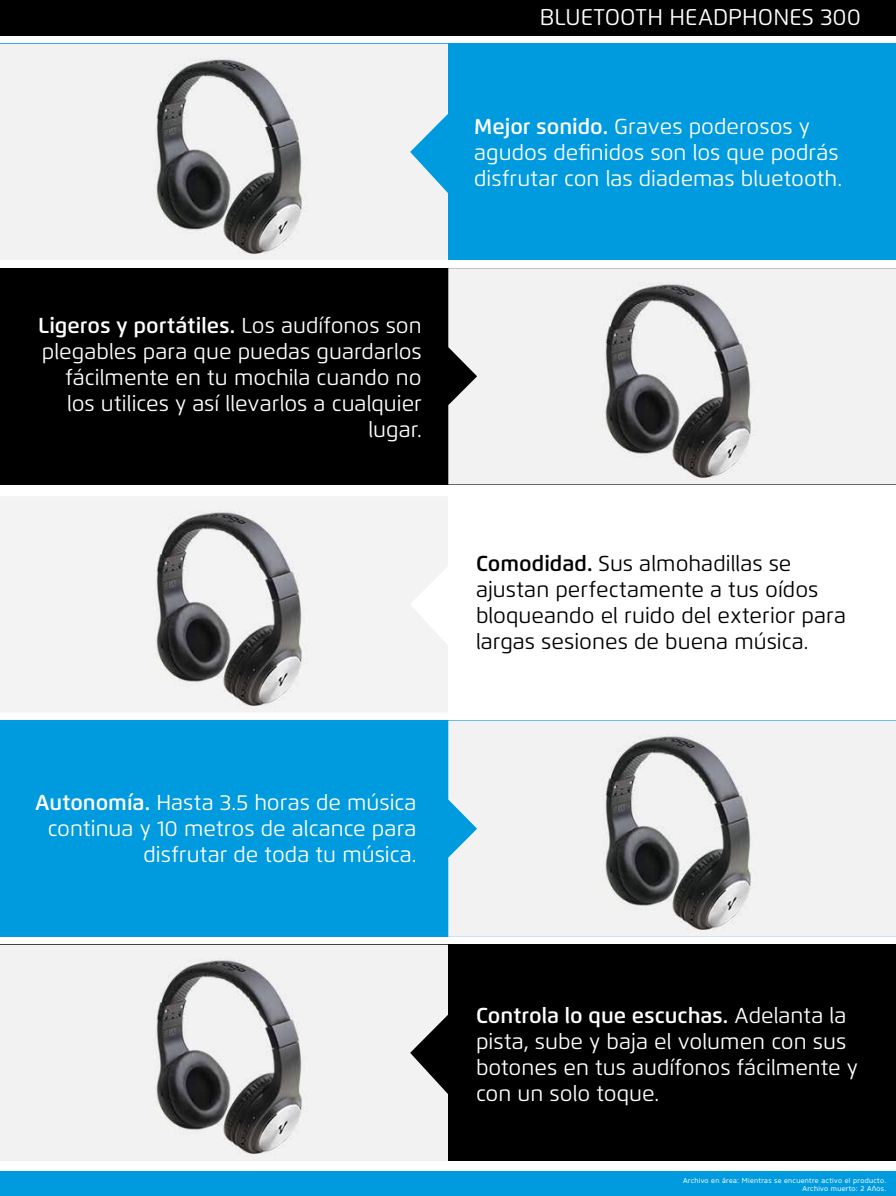
<style>
.page{position:relative;width:896px;height:1196px;background:#fff}
.page>*{position:absolute;margin:0;border:0;box-sizing:border-box;transform-origin:0 0}
.t1{font:22.75px "Flexo";color:#fff}
.t2{font:21.61px/25.9px "Flexo";color:#fff}
.t3{font:21.61px/25.9px "Flexo";color:#000}
.t4{font:7px/7.9px "Core Sans N45";letter-spacing:.04em;color:#fff;text-align:right}
.s1{font-weight:600}
</style>
<div class="page">
<div style="left:0;top:268px;width:895px;height:216px;background:#000"></div>
<div style="left:0;top:720px;width:896px;height:216px;background:#009bde"></div>
<div style="left:0;top:44px;width:896px;height:216px;background:#009bde"></div>
<div style="left:0;top:944px;width:896px;height:216px;background:#000"></div>
<div style="left:0;top:1170px;width:896px;height:25px;background:#009bde"></div>
<img style="left:0;top:44px;width:448px;height:216px">
<img style="left:0;top:497px;width:448px;height:215px">
<img style="left:0;top:944px;width:448px;height:216px">
<img style="left:448px;top:268px;width:448px;height:216px">
<img style="left:448px;top:720px;width:448px;height:216px">
<div style="left:0;top:0;width:896px;height:35px;background:#000"></div>
<p class="t2" style="left:38px;top:312px;width:385px;text-align:right"><span class="s1">Ligeros y portátiles.</span> Los audífonos son plegables para que puedas guardarlos fácilmente en tu mochila cuando no los utilices y así llevarlos a cualquier lugar.</p>
<p class="t1" style="left:540px;top:3px;width:323px">BLUETOOTH HEADPHONES 300</p>
<p class="t2" style="left:474px;top:114px;width:369px"><span class="s1">Mejor sonido.</span> Graves poderosos y agudos definidos son los que podrás disfrutar con las diademas bluetooth.</p>
<p class="t3" style="left:476px;top:550px;width:372px"><span class="s1">Comodidad.</span> Sus almohadillas se ajustan perfectamente a tus oídos bloqueando el ruido del exterior para largas sesiones de buena música.</p>
<p class="t2" style="left:35px;top:789px;width:383px;text-align:right"><span class="s1">Autonomía.</span> Hasta 3.5 horas de música continua y 10 metros de alcance para disfrutar de toda tu música.</p>
<p class="t2" style="left:476px;top:1002px;width:384px"><span class="s1">Controla lo que escuchas.</span> Adelanta la pista, sube y baja el volumen con sus botones en tus audífonos fácilmente y con un solo toque.</p>
<p class="t4" style="left:683px;top:1176px;width:205px">Archivo en área: Mientras se encuentre activo el producto.<br>Archivo muerto: 2 Años.</p>
</div>
